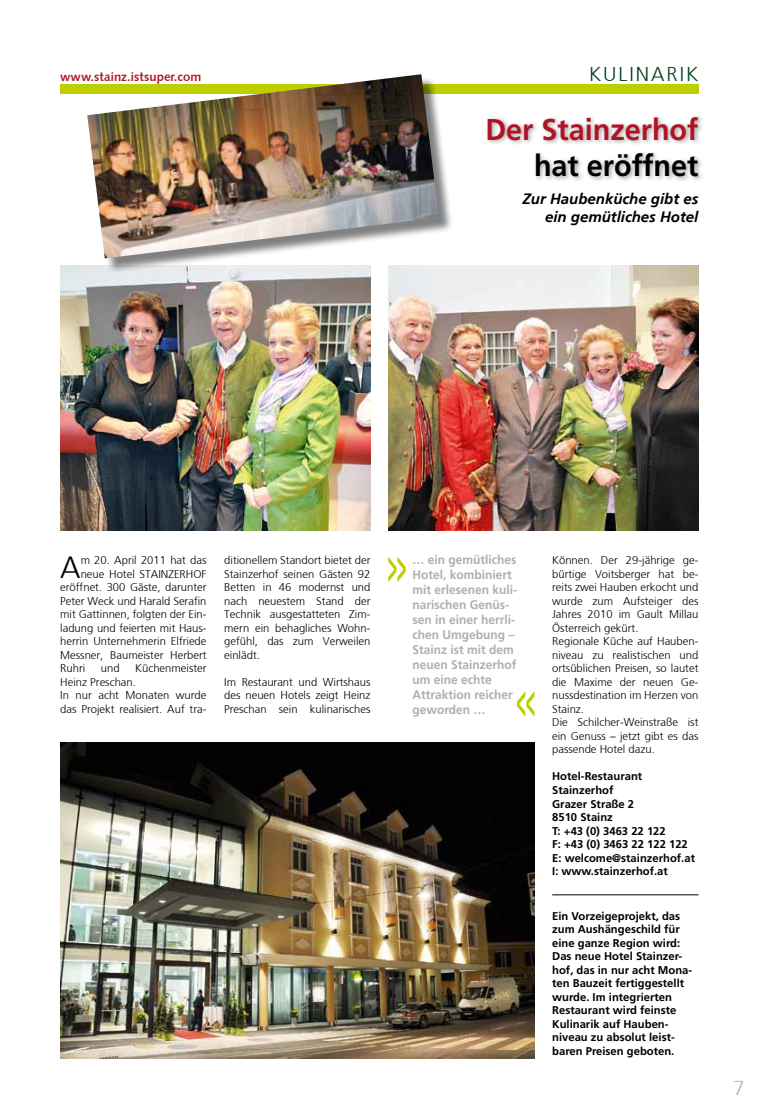
<style>
.page{position:relative;width:780px;height:1117px;background:#fff}
.page>*{position:absolute;margin:0;border:0;box-sizing:border-box;transform-origin:0 0}
.t1{font:300 30.62px "Frutiger";color:#000}
.t2{font:700 30px "Frutiger";color:#b01424;scale:.96 1}
.t3{font:700 30px "Frutiger";color:#000;scale:.96 1}
.t4{font:300 20px "Frutiger";letter-spacing:.1em;color:#003f1b}
.t5{font:300 20px "Frutiger";color:#aeafb2}
.t6{font:italic 700 15px/18px "Frutiger";color:#000;text-align:right}
.t7{font:700 12.5px/15px "Frutiger";color:#aeafb2;scale:.96 1}
.t8{font:12.5px "Humanist 531 BT Bold A";color:#b01424}
.t9{font:300 11.25px/13.5px "Frutiger";color:#000}
.t10{font:700 11.25px/13.5px "Frutiger";color:#000}
</style>
<div class="page">
<div style="left:60px;top:85px;width:638px;height:9px;background:#bdcf00"></div>
<div style="left:485px;top:114px;width:219px;height:68px;background:#000;opacity:.35"></div>
<img style="left:60px;top:266px;width:310px;height:264px">
<img style="left:60px;top:742px;width:474px;height:315px">
<img style="left:388px;top:266px;width:310px;height:264px">
<div style="left:90px;top:76px;width:364px;height:198px;background:#000;opacity:.5"></div>
<img style="left:87px;top:74px;width:352px;height:184px">
<hr style="left:552px;top:894px;width:146px;height:1px;background:#000">
<svg style="left:388px;top:556px;width:17px;height:26px"></svg>
<svg style="left:517px;top:691px;width:17px;height:25px"></svg>
<p class="t8" style="left:60px;top:69px;width:143px">www.stainz.istsuper.com</p>
<h3 class="t4" style="left:589px;top:63px;width:111px">KULINARIK</h3>
<h2 class="t2" style="left:485px;top:111px;width:223px">Der Stainzerhof</h2>
<h2 class="t3" style="left:534px;top:147px;width:173px">hat eröffnet</h2>
<h3 class="t6" style="left:522px;top:190px;width:177px">Zur Haubenküche gibt es ein gemütliches Hotel</h3>
<h1 class="t1" style="left:60px;top:549px;width:22px">A</h1>
<p class="t9" style="left:81px;top:553px;width:127px">m 20. April 2011 hat das</p>
<p class="t9" style="left:81px;top:567px;width:127px">neue Hotel STAINZERHOF</p>
<p class="t9" style="left:60px;top:580px;width:148px">eröffnet. 300 Gäste, darunter</p>
<p class="t9" style="left:60px;top:594px;width:148px">Peter Weck und Harald Serafin</p>
<p class="t9" style="left:60px;top:607px;width:148px">mit Gattinnen, folgten der Ein-</p>
<p class="t9" style="left:60px;top:621px;width:148px">ladung und feierten mit Haus-</p>
<p class="t9" style="left:60px;top:634px;width:148px">herrin Unternehmerin Elfriede</p>
<p class="t9" style="left:60px;top:648px;width:148px">Messner, Baumeister Herbert</p>
<p class="t9" style="left:60px;top:661px;width:27px">Ruhri</p>
<p class="t9" style="left:101px;top:661px;width:20px">und</p>
<p class="t9" style="left:60px;top:661px;width:148px;text-indent:75px">Küchenmeister<br>Heinz Preschan.<br>In nur acht Monaten wurde das Projekt realisiert. Auf tra-</p>
<p class="t9" style="left:224px;top:553px;width:148px;text-align:justify">ditionellem Standort bietet der Stainzerhof seinen Gästen 92<br>Betten in 46 modernst und nach neuestem Stand der Technik ausgestatteten Zim&shy;mern ein behagliches Wohn&shy;gefühl, das zum Verweilen einlädt.</p>
<p class="t9" style="left:224px;top:675px;width:148px;text-align:justify">Im Restaurant und Wirtshaus des neuen Hotels zeigt Heinz Preschan sein kulinarisches</p>
<p class="t7" style="left:412px;top:552px;width:111px">… ein gemütliches<br>Hotel, kombiniert mit erlesenen kuli&shy;narischen Genüs&shy;sen in einer herrli&shy;chen Umgebung –<br>Stainz ist mit dem neuen Stainzerhof um eine echte<br>Attraktion reicher geworden …</p>
<p class="t9" style="left:552px;top:553px;width:148px">Können. Der 29-jährige ge&shy;bürtige Voitsberger hat be&shy;reits zwei Hauben erkocht und wurde zum Aufsteiger des<br>Jahres 2010 im Gault Millau<br>Österreich gekürt.<br>Regionale Küche auf Hauben&shy;niveau zu realistischen und ortsüblichen Preisen, so lautet die Maxime der neuen Ge&shy;nussdestination im Herzen von<br>Stainz.<br>Die Schilcher-Weinstraße ist ein Genuss – jetzt gibt es das passende Hotel dazu.</p>
<p class="t10" style="left:552px;top:769px;width:144px">Hotel-Restaurant<br>Stainzerhof<br>Grazer Straße 2<br>8510 Stainz<br>T: +43 (0) 3463 22 122<br>F: +43 (0) 3463 22 122 122<br>E: welcome@stainzerhof.at<br>I: www.stainzerhof.at</p>
<p class="t10" style="left:552px;top:908px;width:142px">Ein Vorzeigeprojekt, das zum Aushängeschild für eine ganze Region wird:<br>Das neue Hotel Stainzer&shy;hof, das in nur acht Mona&shy;ten Bauzeit fertiggestellt wurde. Im integrierten<br>Restaurant wird feinste<br>Kulinarik auf Hauben&shy;niveau zu absolut leist&shy;baren Preisen geboten.</p>
<h3 class="t5" style="left:733px;top:1076px;width:13px">7</h3>
</div>
